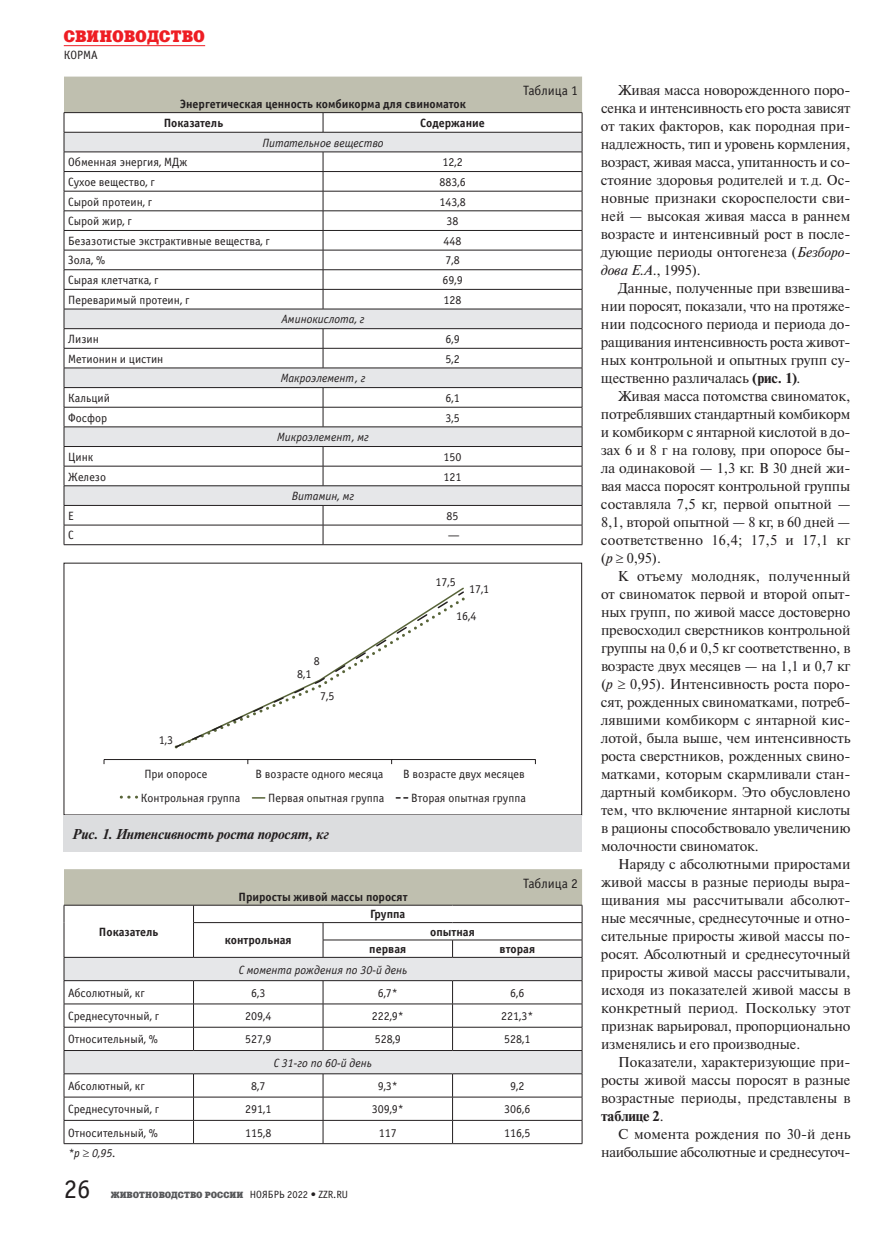
<style>
.page{position:relative;width:893px;height:1234px;background:#fff}
.page>*{position:absolute;margin:0;border:0;box-sizing:border-box;transform-origin:0 0}
.t1{font:27px "Officina Sans C";color:#231f20}
.t2{font:16.5px "Xenia C";letter-spacing:.005em;color:#ee1d23}
.t3{font:14.25px/18px "Newton C";letter-spacing:-.005em;color:#231f20;text-align:justify}
.t4{font:italic 700 14.25px "Newton C";letter-spacing:-.01em;color:#231f20}
.t5{font:13.5px "Officina Sans C";color:#231f20}
.t6{font:12px "Officina Sans C";color:#231f20}
.t7{font:700 12px/18.5px "Officina Sans C";color:#231f20}
.t8{font:italic 12px "Officina Sans C";color:#231f20}
.t9{font:9px "Xenia C";color:#57585a}
.s1{font-family:"Officina Sans C";font-size:10.5px;color:#231f20}
.s2{font-style:italic}
.s3{font-weight:700}
</style>
<div class="page">
<hr style="left:64px;top:45px;width:141px;height:1px;background:#ee1d23">
<svg style="left:64px;top:1144px;width:518px;height:1px"></svg>
<hr style="left:64px;top:1143px;width:130px;height:1px;background:#231f20">
<hr style="left:194px;top:1143px;width:129px;height:1px;background:#231f20">
<hr style="left:323px;top:1143px;width:130px;height:1px;background:#231f20">
<hr style="left:453px;top:1143px;width:129px;height:1px;background:#231f20">
<svg style="left:64px;top:869px;width:519px;height:274px"></svg>
<hr style="left:64px;top:1073px;width:130px;height:1px;background:#231f20">
<hr style="left:194px;top:1073px;width:129px;height:1px;background:#231f20">
<hr style="left:323px;top:1073px;width:130px;height:1px;background:#231f20">
<hr style="left:453px;top:1073px;width:129px;height:1px;background:#231f20">
<svg style="left:252px;top:797px;width:13px;height:1px"></svg>
<div style="left:64px;top:815px;width:518px;height:36px;background:#dcdddf"></div>
<hr style="left:104px;top:759px;width:431px;height:1px;background:#231f20">
<svg style="left:174px;top:590px;width:291px;height:158px"></svg>
<hr style="left:64px;top:544px;width:259px;height:1px;background:#231f20">
<hr style="left:323px;top:544px;width:259px;height:1px;background:#231f20">
<svg style="left:64px;top:77px;width:519px;height:467px"></svg>
<hr style="left:64px;top:505px;width:259px;height:1px;background:#231f20">
<hr style="left:323px;top:505px;width:259px;height:1px;background:#231f20">
<p class="t2" style="left:64px;top:26px;width:143px">СВИНОВОДСТВО</p>
<p class="t6" style="left:64px;top:48px;width:36px">КОРМА</p>
<p class="t7" style="left:164px;top:95px;width:304px;text-indent:16px">Энергетическая ценность комбикорма для свиноматок<br>Показатель</p>
<p class="t7" style="left:420px;top:114px;width:66px">Содержание</p>
<p class="t8" style="left:262px;top:136px;width:123px">Питательное вещество</p>
<p class="t6" style="left:68px;top:156px;width:120px">Обменная энергия, МДж</p>
<p class="t6" style="left:442px;top:156px;width:22px">12,2</p>
<p class="t6" style="left:68px;top:175px;width:88px">Сухое вещество, г</p>
<p class="t6" style="left:439px;top:175px;width:28px">883,6</p>
<p class="t6" style="left:68px;top:195px;width:86px">Сырой протеин, г</p>
<p class="t6" style="left:439px;top:195px;width:28px">143,8</p>
<p class="t6" style="left:68px;top:214px;width:65px">Сырой жир, г</p>
<p class="t6" style="left:447px;top:214px;width:13px">38</p>
<p class="t6" style="left:68px;top:234px;width:203px">Безазотистые экстрактивные вещества, г</p>
<p class="t6" style="left:444px;top:234px;width:19px">448</p>
<p class="t6" style="left:68px;top:254px;width:38px">Зола, %</p>
<p class="t6" style="left:445px;top:254px;width:16px">7,8</p>
<p class="t6" style="left:68px;top:273px;width:92px">Сырая клетчатка, г</p>
<p class="t6" style="left:442px;top:273px;width:22px">69,9</p>
<p class="t6" style="left:68px;top:293px;width:123px">Переваримый протеин, г</p>
<p class="t6" style="left:444px;top:293px;width:19px">128</p>
<p class="t8" style="left:281px;top:313px;width:85px">Аминокислота, г</p>
<p class="t6" style="left:68px;top:332px;width:32px">Лизин</p>
<p class="t6" style="left:445px;top:332px;width:16px">6,9</p>
<p class="t6" style="left:68px;top:352px;width:97px">Метионин и цистин</p>
<p class="t6" style="left:445px;top:352px;width:16px">5,2</p>
<p class="t8" style="left:281px;top:371px;width:86px">Макроэлемент, г</p>
<p class="t6" style="left:68px;top:391px;width:43px">Кальций</p>
<p class="t6" style="left:445px;top:391px;width:16px">6,1</p>
<p class="t6" style="left:68px;top:411px;width:40px">Фосфор</p>
<p class="t6" style="left:445px;top:411px;width:16px">3,5</p>
<p class="t8" style="left:277px;top:430px;width:93px">Микроэлемент, мг</p>
<p class="t6" style="left:68px;top:450px;width:27px">Цинк</p>
<p class="t6" style="left:444px;top:450px;width:19px">150</p>
<p class="t6" style="left:68px;top:470px;width:39px">Железо</p>
<p class="t6" style="left:444px;top:470px;width:19px">121</p>
<p class="t8" style="left:292px;top:489px;width:64px">Витамин, мг</p>
<p class="t6" style="left:68px;top:509px;width:7px">Е</p>
<p class="t6" style="left:447px;top:509px;width:13px">85</p>
<p class="t6" style="left:68px;top:528px;width:7px">С</p>
<p class="t6" style="left:448px;top:528px;width:13px">—</p>
<p class="t6" style="left:435px;top:575px;width:22px">17,5</p>
<p class="t6" style="left:469px;top:582px;width:22px">17,1</p>
<p class="t6" style="left:159px;top:732px;width:16px">1,3</p>
<p class="t6" style="left:314px;top:654px;width:7px">8</p>
<p class="t6" style="left:297px;top:667px;width:16px">8,1</p>
<p class="t6" style="left:320px;top:689px;width:16px">7,5</p>
<p class="t6" style="left:456px;top:609px;width:22px">16,4</p>
<p class="t5" style="left:523px;top:83px;width:56px">Таблица 1</p>
<p class="t6" style="left:144px;top:767px;width:65px">При опоросе</p>
<p class="t6" style="left:256px;top:767px;width:129px">В возрасте одного месяца</p>
<p class="t6" style="left:403px;top:767px;width:123px">В возрасте двух месяцев</p>
<p class="t6" style="left:141px;top:790px;width:101px">Контрольная группа</p>
<p class="t6" style="left:268px;top:790px;width:118px">Первая опытная группа</p>
<p class="t6" style="left:411px;top:790px;width:116px">Вторая опытная группа</p>
<p class="t4" style="left:72px;top:826px;width:258px">Рис. 1. Интенсивность роста поросят, кг</p>
<p class="t7" style="left:99px;top:922px;width:61px">Показатель</p>
<p class="t7" style="left:239px;top:887px;width:171px">Приросты живой массы поросят</p>
<p class="t7" style="left:370px;top:905px;width:36px">Группа</p>
<p class="t7" style="left:430px;top:922px;width:46px">опытная</p>
<p class="t5" style="left:523px;top:875px;width:56px">Таблица 2</p>
<p class="t7" style="left:225px;top:931px;width:68px">контрольная</p>
<p class="t7" style="left:369px;top:939px;width:38px">первая</p>
<p class="t7" style="left:499px;top:939px;width:37px">вторая</p>
<p class="t8" style="left:239px;top:962px;width:170px">С момента рождения по 30‑й день</p>
<p class="t6" style="left:68px;top:985px;width:78px">Абсолютный, кг</p>
<p class="t6" style="left:251px;top:985px;width:16px">6,3</p>
<p class="t6" style="left:378px;top:985px;width:22px">6,7*</p>
<p class="t6" style="left:510px;top:985px;width:16px">6,6</p>
<p class="t6" style="left:68px;top:1009px;width:92px">Среднесуточный, г</p>
<p class="t6" style="left:245px;top:1009px;width:28px">209,4</p>
<p class="t6" style="left:372px;top:1009px;width:34px">222,9*</p>
<p class="t6" style="left:501px;top:1009px;width:34px">221,3*</p>
<p class="t6" style="left:68px;top:1032px;width:91px">Относительный, %</p>
<p class="t6" style="left:245px;top:1032px;width:28px">527,9</p>
<p class="t6" style="left:375px;top:1032px;width:28px">528,9</p>
<p class="t6" style="left:504px;top:1032px;width:28px">528,1</p>
<p class="t8" style="left:274px;top:1055px;width:100px">С 31‑го по 60‑й день</p>
<p class="t6" style="left:68px;top:1079px;width:78px">Абсолютный, кг</p>
<p class="t6" style="left:251px;top:1079px;width:16px">8,7</p>
<p class="t6" style="left:378px;top:1079px;width:22px">9,3*</p>
<p class="t6" style="left:510px;top:1079px;width:16px">9,2</p>
<p class="t6" style="left:68px;top:1102px;width:92px">Среднесуточный, г</p>
<p class="t6" style="left:245px;top:1102px;width:28px">291,1</p>
<p class="t6" style="left:372px;top:1102px;width:34px">309,9*</p>
<p class="t6" style="left:504px;top:1102px;width:28px">306,6</p>
<p class="t6" style="left:68px;top:1125px;width:91px">Относительный, %</p>
<p class="t6" style="left:245px;top:1125px;width:28px">115,8</p>
<p class="t6" style="left:379px;top:1125px;width:19px">117</p>
<p class="t6" style="left:504px;top:1125px;width:28px">116,5</p>
<p class="t8" style="left:68px;top:1146px;width:49px">*р ≥ 0,95.</p>
<h1 class="t1" style="left:64px;top:1174px;width:28px">26</h1>
<p class="t9" style="left:111px;top:1188px;width:239px">ЖИВОТНОВОДСТВО РОССИИ <span class="s1">НОЯБРЬ 2022 • ZZR.RU</span></p>
<p class="t3" style="left:601px;top:81px;width:251px;text-indent:17px">Живая масса новорожденного поро&shy;сенка и интенсивность его роста зависят от таких факторов, как породная при&shy;надлежность, тип и уровень кормления, возраст, живая масса, упитанность и со&shy;стояние здоровья родителей и т.д. Ос&shy;новные признаки скороспелости сви&shy;ней — высокая живая масса в раннем возрасте и интенсивный рост в после&shy;дующие периоды онтогенеза (<span class="s2">Безборо&shy;дова Е.А</span>., 1995).</p>
<p class="t3" style="left:601px;top:279px;width:251px;text-indent:17px">Данные, полученные при взвешива&shy;нии поросят, показали, что на протяже&shy;нии подсосного периода и периода до&shy;ращивания интенсивность роста живот&shy;ных контрольной и опытных групп су&shy;щественно различалась <span class="s3">(рис. 1)</span>.</p>
<p class="t3" style="left:601px;top:387px;width:251px;text-indent:17px">Живая масса потомства свиноматок, потреблявших стандартный комбикорм и комбикорм с янтарной кислотой в до&shy;зах 6 и 8 г на голову, при опоросе бы&shy;ла одинаковой — 1,3 кг. В 30 дней жи&shy;вая масса поросят контрольной группы составляла 7,5 кг, первой опытной — 8,1, второй опытной — 8 кг, в 60 дней — соответственно 16,4; 17,5 и 17,1 кг (<span class="s2">р</span> ≥ 0,95).</p>
<p class="t3" style="left:601px;top:567px;width:251px;text-align:left;text-indent:17px">К отъему молодняк, полученный от свиноматок первой и второй опыт&shy;ных групп, по живой массе достоверно превосходил сверстников контрольной группы на 0,6 и 0,5 кг соответственно, в возрасте двух месяцев — на 1,1 и 0,7 кг (<span class="s2">р</span> ≥ 0,95). Интенсивность роста поро&shy;сят, рожденных свиноматками, потреб&shy;лявшими комбикорм с янтарной кис&shy;лотой, была выше, чем интенсивность роста сверстников, рожденных свино&shy;матками, которым скармливали стан&shy;дартный комбикорм. Это обусловлено тем, что включение янтарной кислоты в рационы способствовало увеличению молочности свиноматок.</p>
<p class="t3" style="left:601px;top:855px;width:251px;text-indent:17px">Наряду с абсолютными приростами живой массы в разные периоды выра&shy;щивания мы рассчитывали абсолют&shy;ные месячные, среднесуточные и отно&shy;сительные приросты живой массы по&shy;росят. Абсолютный и среднесуточный приросты живой массы рассчитывали, исходя из показателей живой массы в конкретный период. Поскольку этот признак варьировал, пропорционально изменялись и его производные.</p>
<p class="t3" style="left:601px;top:1053px;width:251px;text-indent:17px">Показатели, характеризующие при&shy;росты живой массы поросят в разные возрастные периоды, представлены в <span class="s3">таблице 2</span>.</p>
<p class="t3" style="left:601px;top:1125px;width:251px;text-align:right">С момента рождения по 30‑й день наибольшие абсолютные и среднесуточ-</p>
</div>
